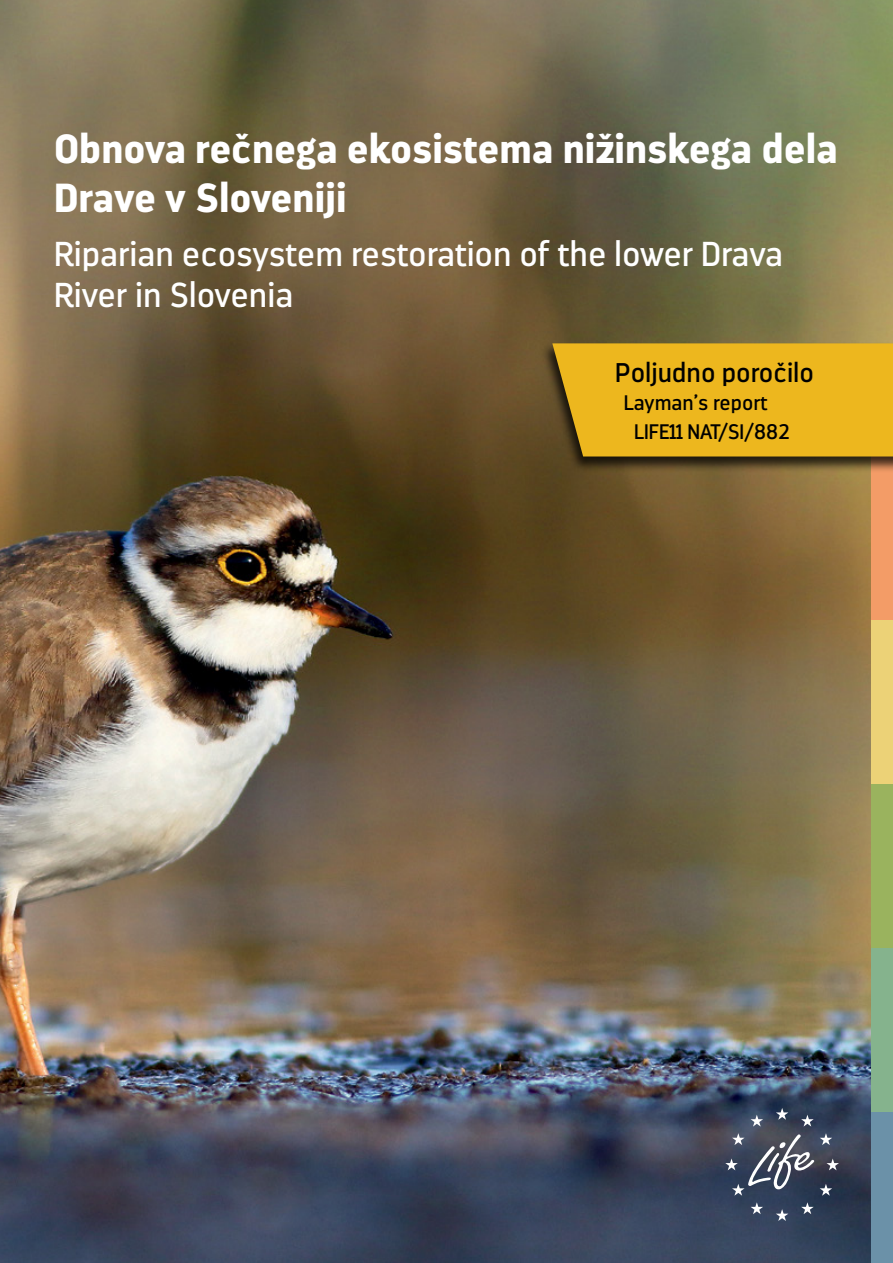
<style>
.page{position:relative;width:893px;height:1263px;background:#fff}
.page>*{position:absolute;margin:0;border:0;box-sizing:border-box;transform-origin:0 0}
.t1{font:900 40.5px/48.6px "Darwin";color:#fff}
.t2{font:34.5px/41.4px "Darwin";color:#fff}
.t3{font:27px "Darwin";color:#000}
.t4{font:21px/28.5px "Darwin";color:#000}
</style>
<div class="page">
<img style="left:0;top:0;width:893px;height:1263px">
<div style="left:872px;top:1112px;width:21px;height:151px;background:#6b91a8"></div>
<div style="left:872px;top:948px;width:21px;height:164px;background:#85b38d"></div>
<div style="left:872px;top:784px;width:21px;height:164px;background:#9ab35e"></div>
<div style="left:872px;top:620px;width:21px;height:164px;background:#ecd277"></div>
<div style="left:872px;top:456px;width:21px;height:164px;background:#f39c67"></div>
<svg style="left:725px;top:1108px;width:114px;height:113px;background:#4a5468"></svg>
<div style="left:540px;top:342px;width:353px;height:131px;background:#000;opacity:.75"></div>
<div style="left:552px;top:343px;width:341px;height:113px;background:#edb71e"></div>
<p class="t1" style="left:54px;top:125px;width:785px">Obnova rečnega ekosistema nižinskega dela<br>Drave v Sloveniji</p>
<p class="t2" style="left:54px;top:233px;width:731px">Riparian ecosystem restoration of the lower Drava<br>River in Slovenia</p>
<p class="t3" style="left:615px;top:356px;width:200px">Poljudno poročilo</p>
<p class="t4" style="left:634px;top:389px;width:157px;text-indent:-10px">Layman’s report<br>LIFE11 NAT/SI/882</p>
</div>
